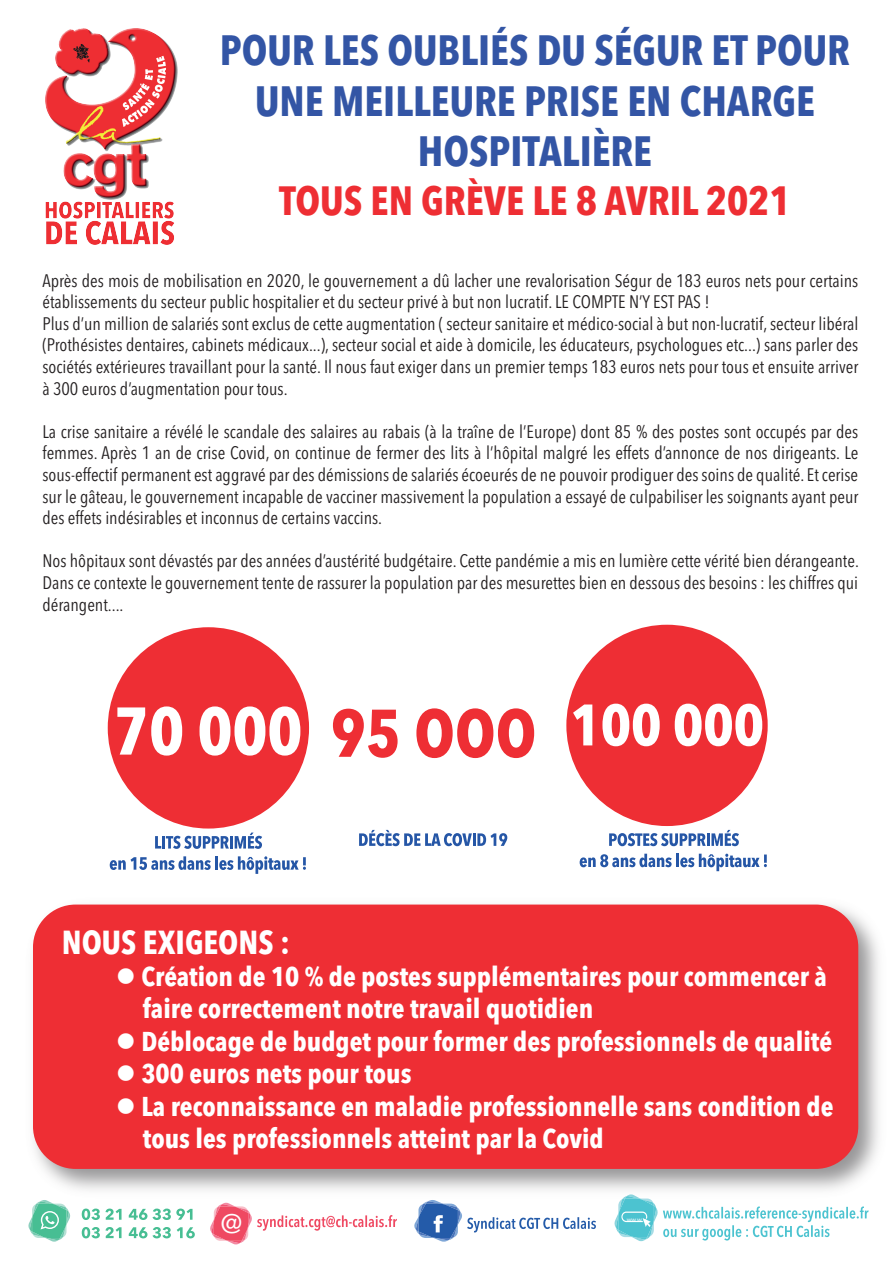
<style>
.page{position:relative;width:893px;height:1263px;background:#fff}
.page>*{position:absolute;margin:0;border:0;box-sizing:border-box;transform-origin:0 0}
.t1{font:700 condensed 42px/50.4px "Avenir Next LT Pro";color:#3355a5;text-align:center}
.t2{font:700 condensed 40.5px "Avenir Next LT Pro";color:#ee2e33}
.t3{font:700 condensed 33px "Avenir Next LT Pro";color:#fff}
.t4{font:700 condensed 27px/32.4px "Avenir Next LT Pro";color:#fff}
.t5{font:26.55px "Avenir Next LT Pro";color:#fff}
.t6{font:condensed 18px/21.6px "Avenir Next LT Pro";color:#231f20;text-align:justify}
.t7{font:7.05px "Myriad Pro";color:#fff;scale:.92 1}
</style>
<div class="page">
<img style="left:33px;top:905px;width:846px;height:285px">
<div style="left:33px;top:904px;width:825px;height:265px;background:#ee2e34;border-radius:43px"></div>
<img style="left:46px;top:28px;width:132px;height:217px">
<svg style="left:28px;top:1200px;width:43px;height:42px"></svg>
<svg style="left:82px;top:1227px;width:113px;height:11px"></svg>
<svg style="left:82px;top:1208px;width:111px;height:12px"></svg>
<svg style="left:210px;top:1203px;width:187px;height:41px"></svg>
<svg style="left:414px;top:1200px;width:182px;height:42px"></svg>
<svg style="left:614px;top:1194px;width:254px;height:47px"></svg>
<div style="left:108px;top:627px;width:201px;height:201px;background:#ee2e34;border-radius:50%"></div>
<svg style="left:117px;top:707px;width:28px;height:48px"></svg>
<svg style="left:151px;top:706px;width:31px;height:50px"></svg>
<svg style="left:200px;top:706px;width:100px;height:50px"></svg>
<svg style="left:333px;top:709px;width:65px;height:49px"></svg>
<svg style="left:416px;top:708px;width:118px;height:50px"></svg>
<div style="left:566px;top:625px;width:202px;height:201px;background:#ee2e34;border-radius:50%"></div>
<svg style="left:573px;top:704px;width:19px;height:41px"></svg>
<svg style="left:602px;top:704px;width:58px;height:42px"></svg>
<svg style="left:675px;top:704px;width:87px;height:42px"></svg>
<svg style="left:155px;top:832px;width:107px;height:17px"></svg>
<svg style="left:110px;top:856px;width:101px;height:14px"></svg>
<hr style="left:215px;top:856px;width:3px;height:14px;background:#2556a6">
<svg style="left:219px;top:856px;width:87px;height:18px"></svg>
<svg style="left:359px;top:830px;width:148px;height:16px"></svg>
<svg style="left:609px;top:830px;width:130px;height:16px"></svg>
<svg style="left:580px;top:854px;width:187px;height:17px"></svg>
<h1 class="t1" style="left:220px;top:25px;width:632px">POUR LES OUBLIÉS DU SÉGUR ET POUR<br>UNE MEILLEURE PRISE EN CHARGE<br>HOSPITALIÈRE</h1>
<h2 class="t2" style="left:279px;top:176px;width:513px">TOUS EN GRÈVE LE 8 AVRIL 2021</h2>
<p class="t6" style="left:42px;top:269px;width:817px;text-align:left">Après des mois de mobilisation en 2020, le gouvernement a dû lacher une revalorisation Ségur de 183 euros nets pour certains établissements du secteur public hospitalier et du secteur privé à but non lucratif. LE COMPTE N’Y EST PAS !<br>Plus d’un million de salariés sont exclus de cette augmentation ( secteur sanitaire et médico-social à but non-lucratif, secteur libéral (Prothésistes dentaires, cabinets médicaux...), secteur social et aide à domicile, les éducateurs, psychologues etc...) sans parler des sociétés extérieures travaillant pour la santé. Il nous faut exiger dans un premier temps 183 euros nets pour tous et ensuite arriver à 300 euros d’augmentation pour tous.</p>
<p class="t6" style="left:42px;top:421px;width:818px">La crise sanitaire a révélé le scandale des salaires au rabais (à la traîne de l’Europe) dont 85 % des postes sont occupés par des femmes. Après 1 an de crise Covid, on continue de fermer des lits à l’hôpital malgré les effets d’annonce de nos dirigeants. Le sous-effectif permanent est aggravé par des démissions de salariés écoeurés de ne pouvoir prodiguer des soins de qualité. Et cerise sur le gâteau, le gouvernement incapable de vacciner massivement la population a essayé de culpabiliser les soignants ayant peur des effets indésirables et inconnus de certains vaccins.</p>
<p class="t6" style="left:42px;top:550px;width:818px">Nos hôpitaux sont dévastés par des années d’austérité budgétaire. Cette pandémie a mis en lumière cette vérité bien dérangeante.<br>Dans ce contexte le gouvernement tente de rassurer la population par des mesurettes bien en dessous des besoins : les chiffres qui dérangent....</p>
<h3 class="t3" style="left:62px;top:922px;width:230px">NOUS EXIGEONS :</h3>
<h3 class="t4" style="left:143px;top:960px;width:686px;text-indent:-27px">● Création de 10 % de postes supplémentaires pour commencer à faire correctement notre travail quotidien</h3>
<h3 class="t4" style="left:116px;top:1025px;width:718px">● Déblocage de budget pour former des professionnels de qualité</h3>
<h3 class="t4" style="left:116px;top:1057px;width:297px">● 300 euros nets pour tous</h3>
<h3 class="t4" style="left:143px;top:1090px;width:692px;text-indent:-27px">● La reconnaissance en maladie professionnelle sans condition de tous les professionnels atteint par la Covid</h3>
<h3 class="t5" style="left:221px;top:1208px;width:23px">@</h3>
<p class="t7" style="left:627px;top:1215px;width:18px">www</p>
</div>
